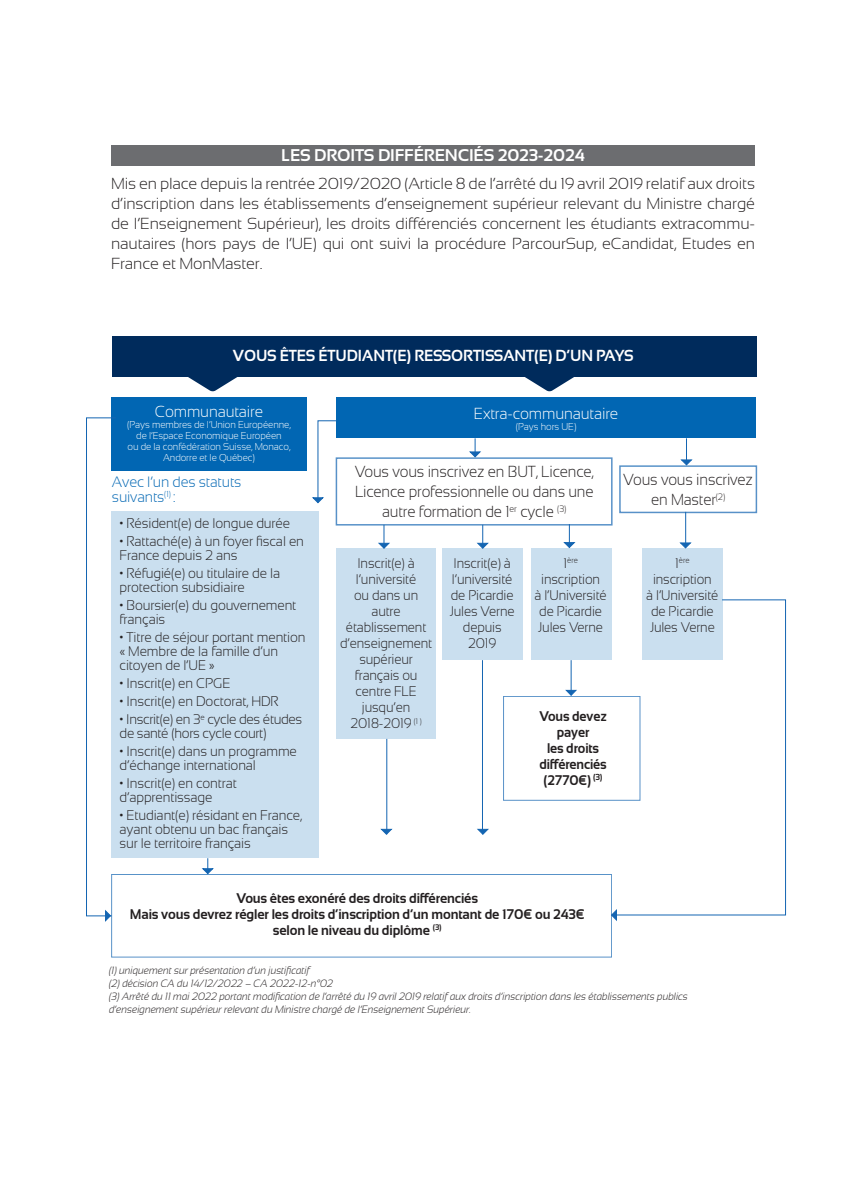
<style>
.page{position:relative;width:842px;height:1191px;background:#fff}
.page>*{position:absolute;margin:0;border:0;box-sizing:border-box;transform-origin:0 0}
.t1{font:700 17px "Sansation";letter-spacing:-.01em;color:#fff}
.t2{font:300 16px/20px "Sansation";letter-spacing:-.01em;color:#231f20;text-align:justify}
.t3{font:300 16px/20px "Sansation";letter-spacing:-.01em;color:#231f20;text-align:center;scale:.93 1}
.t4{font:700 16px "Sansation";letter-spacing:-.01em;color:#fff;scale:.95 1}
.t5{font:300 16px "Sansation";letter-spacing:-.01em;color:#fff;scale:.95 1}
.t6{font:300 15px/15px "Sansation";letter-spacing:-.01em;color:#0166b3;scale:.95 1}
.t7{font:300 14px/14px "Sansation";letter-spacing:-.01em;color:#231f20;scale:.95 1}
.t8{font:300 14px/16px "Sansation";letter-spacing:-.01em;color:#231f20;text-align:center;scale:.93 1}
.t9{font:700 14px/16px "Sansation";letter-spacing:-.01em;color:#231f20;text-align:center;scale:.95 1}
.t10{font:700 14px/16px "Sansation";letter-spacing:-.01em;color:#231f20;text-align:center;scale:.93 1}
.t11{font:italic 300 10.6px/13px "Sansation";letter-spacing:-.01em;color:#231f20;scale:.95 1}
.t12{font:300 10px/11px "Sansation";letter-spacing:-.01em;color:#fff;text-align:center;scale:.95 1}
.t13{font:300 8.2px "Sansation";letter-spacing:-.01em;color:#231f20;scale:.93 1}
.s1{font-size:14px}
</style>
<div class="page">
<div style="left:112px;top:511px;width:207px;height:347px;background:#cadfef"></div>
<div style="left:336px;top:549px;width:100px;height:190px;background:#cadfef"></div>
<div style="left:442px;top:549px;width:81px;height:111px;background:#cadfef"></div>
<div style="left:531px;top:549px;width:80px;height:111px;background:#cadfef"></div>
<div style="left:111px;top:145px;width:643px;height:21px;background:#6c6d70"></div>
<svg style="left:525px;top:377px;width:49px;height:14px"></svg>
<svg style="left:188px;top:377px;width:50px;height:14px"></svg>
<div style="left:112px;top:397px;width:195px;height:74px;background:#0166b3"></div>
<div style="left:336px;top:397px;width:420px;height:41px;background:#0166b3"></div>
<div style="left:112px;top:336px;width:644px;height:41px;background:#002b5c"></div>
<svg style="left:611px;top:599px;width:175px;height:316px"></svg>
<svg style="left:312px;top:420px;width:25px;height:83px"></svg>
<svg style="left:86px;top:417px;width:30px;height:504px"></svg>
<svg style="left:611px;top:909px;width:6px;height:11px"></svg>
<hr style="left:386px;top:739px;width:1px;height:95px;background:#1465b2">
<svg style="left:381px;top:828px;width:12px;height:7px"></svg>
<hr style="left:482px;top:660px;width:1px;height:174px;background:#1465b2">
<svg style="left:477px;top:828px;width:12px;height:7px"></svg>
<svg style="left:202px;top:858px;width:12px;height:16px"></svg>
<svg style="left:469px;top:438px;width:12px;height:19px"></svg>
<svg style="left:681px;top:438px;width:12px;height:27px"></svg>
<hr style="left:571px;top:660px;width:1px;height:35px;background:#1465b2">
<svg style="left:566px;top:689px;width:11px;height:7px"></svg>
<svg style="left:680px;top:542px;width:12px;height:6px"></svg>
<svg style="left:477px;top:525px;width:12px;height:24px"></svg>
<svg style="left:378px;top:525px;width:12px;height:24px"></svg>
<hr style="left:685px;top:512px;width:1px;height:35px;background:#1465b2">
<svg style="left:564px;top:524px;width:11px;height:24px"></svg>
<div style="left:643px;top:549px;width:80px;height:111px;background:#cadfef"></div>
<p class="t1" style="left:281px;top:145px;width:305px">LES DROITS DIFFÉRENCIÉS 2023-2024</p>
<p class="t2" style="left:111px;top:173px;width:645px">Mis en place depuis la rentrée 2019/2020 (Article 8 de l’arrêté du 19 avril 2019 relatif aux droits d’inscription dans les établissements d’enseignement supérieur relevant du Ministre chargé de l’Enseignement Supérieur), les droits différenciés concernent les étudiants extracommu&shy;nautaires (hors pays de l’UE) qui ont suivi la procédure ParcourSup, eCandidat, Etudes en France et MonMaster.</p>
<p class="t4" style="left:233px;top:346px;width:423px">VOUS ÊTES ÉTUDIANT(E) RESSORTISSANT(E) D’UN PAYS</p>
<p class="t5" style="left:155px;top:403px;width:116px">Communautaire</p>
<p class="t12" style="left:127px;top:419px;width:174px">(Pays membres de l’Union Européenne, de l’Espace Economique Européen<br>ou de la confédération Suisse, Monaco,<br>Andorre et le Québec)</p>
<p class="t5" style="left:474px;top:404px;width:153px">Extra-communautaire</p>
<p class="t12" style="left:516px;top:421px;width:65px">(Pays hors UE)</p>
<p class="t3" style="left:355px;top:462px;width:259px">Vous vous inscrivez en BUT, Licence,<br>Licence professionnelle ou dans une autre formation de 1<sup>er</sup> cycle <sup>(3)</sup></p>
<p class="t6" style="left:112px;top:474px;width:138px">Avec l’un des statuts suivants<sup>(1)</sup> :</p>
<p class="t3" style="left:623px;top:470px;width:141px">Vous vous inscrivez en Master<sup>(2)</sup></p>
<p class="t7" style="left:120px;top:516px;width:181px">• Résident(e) de longue durée</p>
<p class="t7" style="left:120px;top:534px;width:196px">• Rattaché(e) à un foyer fiscal en<br>France depuis 2 ans</p>
<p class="t7" style="left:120px;top:566px;width:171px">• Réfugié(e) ou titulaire de la protection subsidiaire</p>
<p class="t7" style="left:120px;top:598px;width:188px">• Boursier(e) du gouvernement français</p>
<p class="t7" style="left:120px;top:630px;width:197px">• Titre de séjour portant mention « Membre de la famille d’un citoyen de l’UE »</p>
<p class="t7" style="left:120px;top:676px;width:118px">• Inscrit(e) en CPGE</p>
<p class="t7" style="left:120px;top:694px;width:169px">• Inscrit(e) en Doctorat, HDR</p>
<p class="t7" style="left:120px;top:712px;width:194px">• Inscrit(e) en 3<sup>e</sup> cycle des études de santé (hors cycle court)</p>
<p class="t7" style="left:120px;top:744px;width:188px">• Inscrit(e) dans un programme d’échange international</p>
<p class="t7" style="left:120px;top:776px;width:125px">• Inscrit(e) en contrat d’apprentissage</p>
<p class="t7" style="left:120px;top:808px;width:194px">• Etudiant(e) résidant en France, ayant obtenu un bac français sur le territoire français</p>
<p class="t8" style="left:340px;top:555px;width:100px">Inscrit(e) à l’université<br>ou dans un autre établissement d’enseignement supérieur français ou centre FLE jusqu’en<br>2018-2019 <sup>(1</sup> <sup>)</sup></p>
<p class="t8" style="left:450px;top:555px;width:71px">Inscrit(e) à l’université de Picardie<br>Jules Verne depuis<br>2019</p>
<p class="t13" style="left:563px;top:556px;width:17px"><span class="s1">1</span>ère</p>
<p class="t13" style="left:675px;top:556px;width:17px"><span class="s1">1</span>ère</p>
<p class="t8" style="left:646px;top:571px;width:79px">inscription<br>à l’Université de Picardie<br>Jules Verne</p>
<p class="t8" style="left:534px;top:571px;width:79px">inscription<br>à l’Université de Picardie<br>Jules Verne</p>
<p class="t10" style="left:539px;top:708px;width:74px">Vous devez payer<br>les droits différenciés (2770€) <sup>(3)</sup></p>
<p class="t9" style="left:130px;top:890px;width:480px">Vous êtes exonéré des droits différenciés<br>Mais vous devrez régler les droits d’inscription d’un montant de 170€ ou 243€ selon le niveau du diplôme <sup>(3)</sup></p>
<p class="t11" style="left:109px;top:964px;width:611px">(1) uniquement sur présentation d’un justificatif<br>(2) décision CA du 14/12/2022 – CA 2022-12-n°02<br>(3) Arrêté du 11 mai 2022 portant modification de l’arrêté du 19 avril 2019 relatif aux droits d’inscription dans les établissements publics d’enseignement supérieur relevant du Ministre chargé de l’Enseignement Supérieur.</p>
</div>
